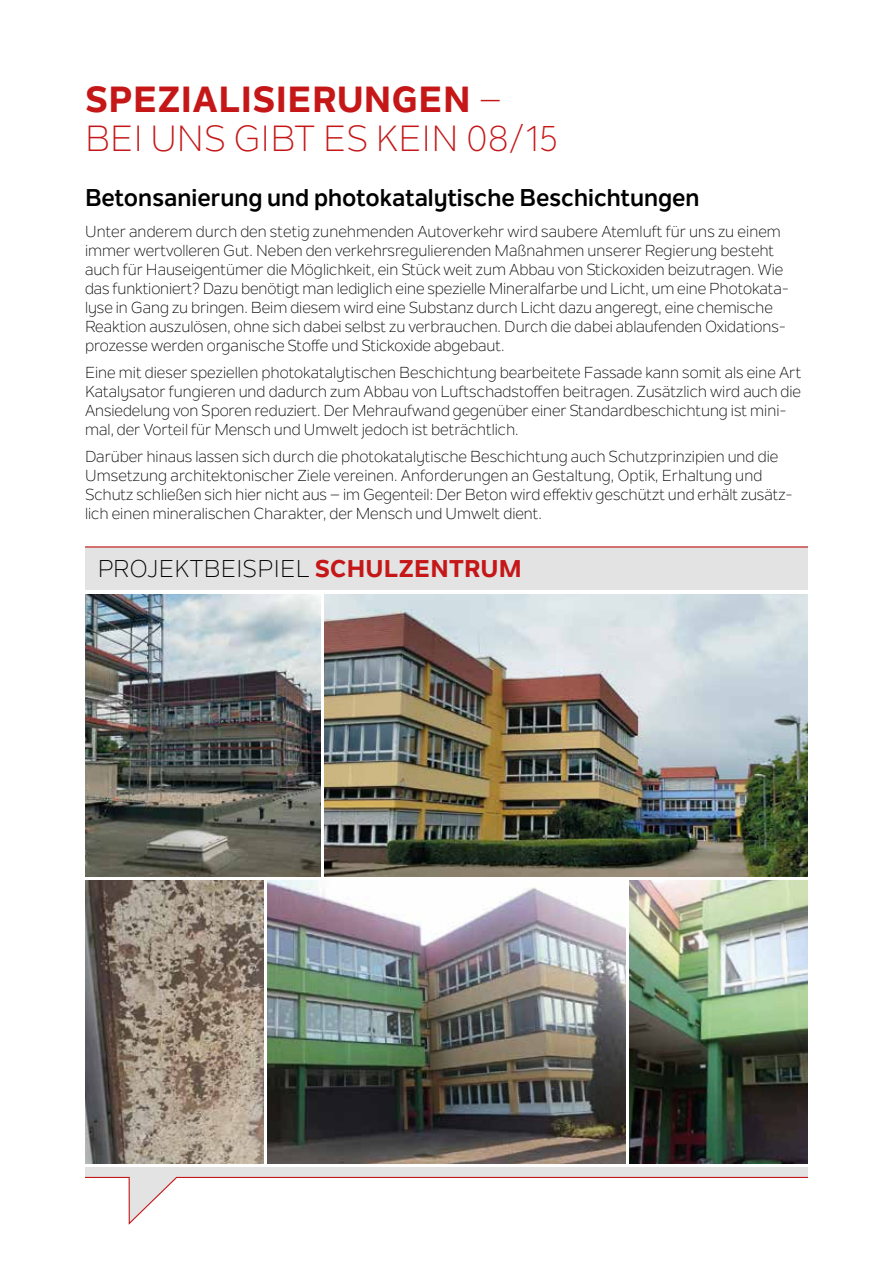
<style>
.page{position:relative;width:893px;height:1263px;background:#fff}
.page>*{position:absolute;margin:0;border:0;box-sizing:border-box;transform-origin:0 0}
.t1{font:36px/39px "Nolan Next";letter-spacing:.01em;color:#c51718}
.t2{font:700 24px "Nolan Next";color:#000}
.t3{font:24px "Nolan Next";letter-spacing:.01em;color:#000}
.t4{font:15.75px/18.9px "Nolan Next";color:#000}
.s1{font-weight:800}
.s2{font-weight:800;color:#c51718}
</style>
<div class="page">
<img style="left:268px;top:881px;width:357px;height:282px">
<img style="left:629px;top:881px;width:179px;height:282px">
<img style="left:325px;top:594px;width:483px;height:282px">
<img style="left:85px;top:594px;width:235px;height:282px">
<div style="left:85px;top:546px;width:723px;height:44px;background:#e3e3e3"></div>
<img style="left:85px;top:881px;width:179px;height:282px">
<hr style="left:85px;top:546px;width:723px;height:2px;background:#c51718">
<div style="left:85px;top:1167px;width:723px;height:11px;background:#e3e3e3"></div>
<svg style="left:85px;top:1176px;width:723px;height:49px"></svg>
<h1 class="t1" style="left:85px;top:80px;width:474px"><span class="s1">SPEZIALISIERUNGEN</span> –<br>BEI UNS GIBT ES KEIN 08/15</h1>
<h2 class="t2" style="left:85px;top:183px;width:616px">Betonsanierung und photokatalytische Beschichtungen</h2>
<p class="t4" style="left:85px;top:222px;width:703px">Unter anderem durch den stetig zunehmenden Autoverkehr wird saubere Atemluft für uns zu einem immer wertvolleren Gut. Neben den verkehrsregulierenden Maßnahmen unserer Regierung besteht auch für Hauseigentümer die Möglichkeit, ein Stück weit zum Abbau von Stickoxiden beizutragen. Wie das funktioniert? Dazu benötigt man lediglich eine spezielle Mineralfarbe und Licht, um eine Photokata&shy;lyse in Gang zu bringen. Beim diesem wird eine Substanz durch Licht dazu angeregt, eine chemische Reaktion auszulösen, ohne sich dabei selbst zu verbrauchen. Durch die dabei ablaufenden Oxidations&shy;prozesse werden organische Stoffe und Stickoxide abgebaut.</p>
<p class="t4" style="left:85px;top:363px;width:718px">Eine mit dieser speziellen photokatalytischen Beschichtung bearbeitete Fassade kann somit als eine Art Katalysator fungieren und dadurch zum Abbau von Luftschadstoffen beitragen. Zusätzlich wird auch die Ansiedelung von Sporen reduziert. Der Mehraufwand gegenüber einer Standardbeschichtung ist mini&shy;mal, der Vorteil für Mensch und Umwelt jedoch ist beträchtlich.</p>
<p class="t4" style="left:85px;top:447px;width:707px">Darüber hinaus lassen sich durch die photokatalytische Beschichtung auch Schutzprinzipien und die Umsetzung architektonischer Ziele vereinen. Anforderungen an Gestaltung, Optik, Erhaltung und Schutz schließen sich hier nicht aus – im Gegenteil: Der Beton wird effektiv geschützt und erhält zusätz&shy;lich einen mineralischen Charakter, der Mensch und Umwelt dient.</p>
<h2 class="t3" style="left:98px;top:554px;width:426px">PROJEKTBEISPIEL <span class="s2">SCHULZENTRUM</span></h2>
</div>
